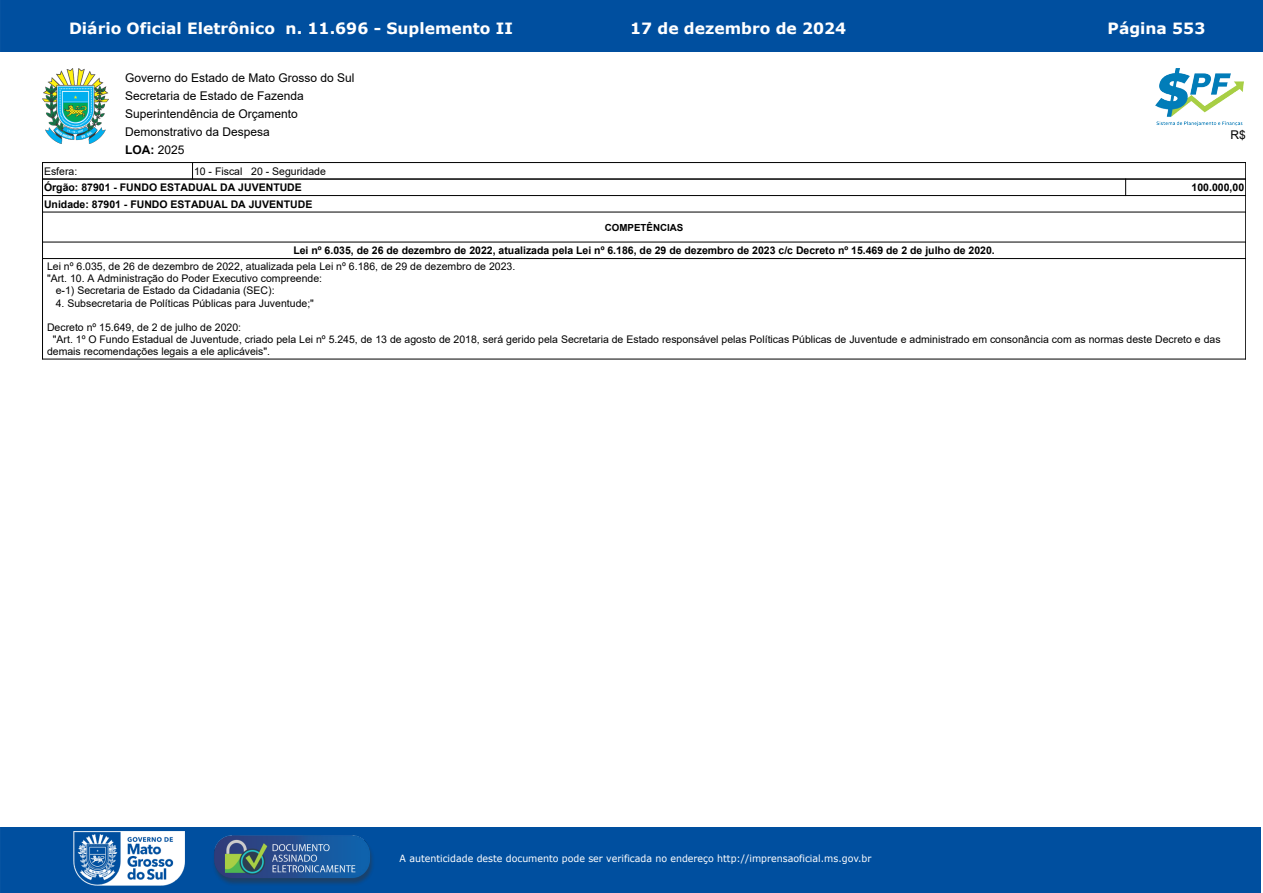
<style>
.page{position:relative;width:1263px;height:893px;background:#fff}
.page>*{position:absolute;margin:0;border:0;box-sizing:border-box;transform-origin:0 0}
.t1{font:700 15.6px "Verdana";color:#fff}
.t2{font:12px/18px "Arial";color:#000}
.t3{font:700 12px "Arial";color:#000}
.t4{font:10.5px "Arial";color:#000}
.t5{font:700 10.5px "Arial";color:#000}
.t6{font:9.9px "Verdana";color:#fff;scale:.95 1}
.t7{font:700 9.75px "Arial";color:#000}
.s1{font-weight:400}
</style>
<div class="page">
<div style="left:0;top:0;width:1263px;height:51px;background:#004f9f"></div>
<div style="left:0;top:827px;width:1261px;height:66px;background:#004f9f"></div>
<img style="left:73px;top:832px;width:112px;height:54px">
<img style="left:210px;top:835px;width:168px;height:54px">
<hr style="left:43px;top:162px;width:150px;height:1px;background:#000">
<hr style="left:192px;top:162px;width:1054px;height:1px;background:#000">
<svg style="left:192px;top:163px;width:1px;height:16px"></svg>
<img style="left:43px;top:68px;width:65px;height:75px">
<img style="left:1156px;top:68px;width:88px;height:57px">
<hr style="left:43px;top:212px;width:1203px;height:1px;background:#000">
<hr style="left:43px;top:179px;width:1083px;height:1px;background:#000">
<hr style="left:43px;top:195px;width:1083px;height:1px;background:#000">
<svg style="left:1125px;top:180px;width:1px;height:15px"></svg>
<hr style="left:1126px;top:179px;width:120px;height:1px;background:#000">
<hr style="left:1126px;top:195px;width:120px;height:1px;background:#000">
<svg style="left:1245px;top:163px;width:1px;height:49px"></svg>
<hr style="left:43px;top:212px;width:1px;height:30px;background:#000">
<hr style="left:43px;top:242px;width:1203px;height:1px;background:#000">
<hr style="left:1245px;top:212px;width:1px;height:30px;background:#000">
<hr style="left:43px;top:258px;width:1203px;height:1px;background:#000">
<svg style="left:1245px;top:242px;width:1px;height:16px"></svg>
<hr style="left:43px;top:259px;width:1px;height:100px;background:#000">
<hr style="left:43px;top:359px;width:1203px;height:1px;background:#000">
<hr style="left:1245px;top:259px;width:1px;height:100px;background:#000">
<h1 class="t1" style="left:69px;top:17px;width:445px">Diário Oficial Eletrônico n. 11.696 - Suplemento II</h1>
<h1 class="t1" style="left:630px;top:17px;width:218px">17 de dezembro de 2024</h1>
<h1 class="t1" style="left:1107px;top:17px;width:99px">Página 553</h1>
<p class="t2" style="left:125px;top:69px;width:231px">Governo do Estado de Mato Grosso do Sul</p>
<p class="t2" style="left:125px;top:87px;width:180px">Secretaria de Estado de Fazenda<br>Superintendência de Orçamento</p>
<p class="t2" style="left:125px;top:123px;width:146px">Demonstrativo da Despesa</p>
<p class="t2" style="left:1230px;top:126px;width:17px">R$</p>
<p class="t3" style="left:125px;top:142px;width:61px">LOA: <span class="s1">2025</span></p>
<p class="t4" style="left:44px;top:164px;width:35px">Esfera:</p>
<p class="t4" style="left:194px;top:164px;width:133px">10 - Fiscal 20 - Seguridade</p>
<p class="t5" style="left:44px;top:180px;width:259px">Órgão: 87901 - FUNDO ESTADUAL DA JUVENTUDE</p>
<p class="t5" style="left:1191px;top:180px;width:54px">100.000,00</p>
<p class="t7" style="left:605px;top:221px;width:80px">COMPETÊNCIAS</p>
<p class="t5" style="left:293px;top:243px;width:703px">Lei nº 6.035, de 26 de dezembro de 2022, atualizada pela Lei nº 6.186, de 29 de dezembro de 2023 c/c Decreto nº 15.469 de 2 de julho de 2020.</p>
<p class="t4" style="left:47px;top:259px;width:470px">Lei nº 6.035, de 26 de dezembro de 2022, atualizada pela Lei nº 6.186, de 29 de dezembro de 2023.</p>
<p class="t4" style="left:47px;top:271px;width:277px">"Art. 10. A Administração do Poder Executivo compreende:</p>
<p class="t4" style="left:56px;top:283px;width:220px">e-1) Secretaria de Estado da Cidadania (SEC):</p>
<p class="t4" style="left:56px;top:296px;width:260px">4. Subsecretaria de Políticas Públicas para Juventude;"</p>
<p class="t4" style="left:47px;top:320px;width:196px">Decreto nº 15.649, de 2 de julho de 2020:</p>
<p class="t4" style="left:53px;top:332px;width:1169px">"Art. 1º O Fundo Estadual de Juventude, criado pela Lei nº 5.245, de 13 de agosto de 2018, será gerido pela Secretaria de Estado responsável pelas Políticas Públicas de Juventude e administrado em consonância com as normas deste Decreto e das</p>
<p class="t4" style="left:47px;top:344px;width:225px">demais recomendações legais a ele aplicáveis".</p>
<p class="t5" style="left:44px;top:197px;width:270px">Unidade: 87901 - FUNDO ESTADUAL DA JUVENTUDE</p>
<p class="t6" style="left:400px;top:851px;width:498px">A autenticidade deste documento pode ser verificada no endereço http://imprensaoficial.ms.gov.br</p>
</div>
